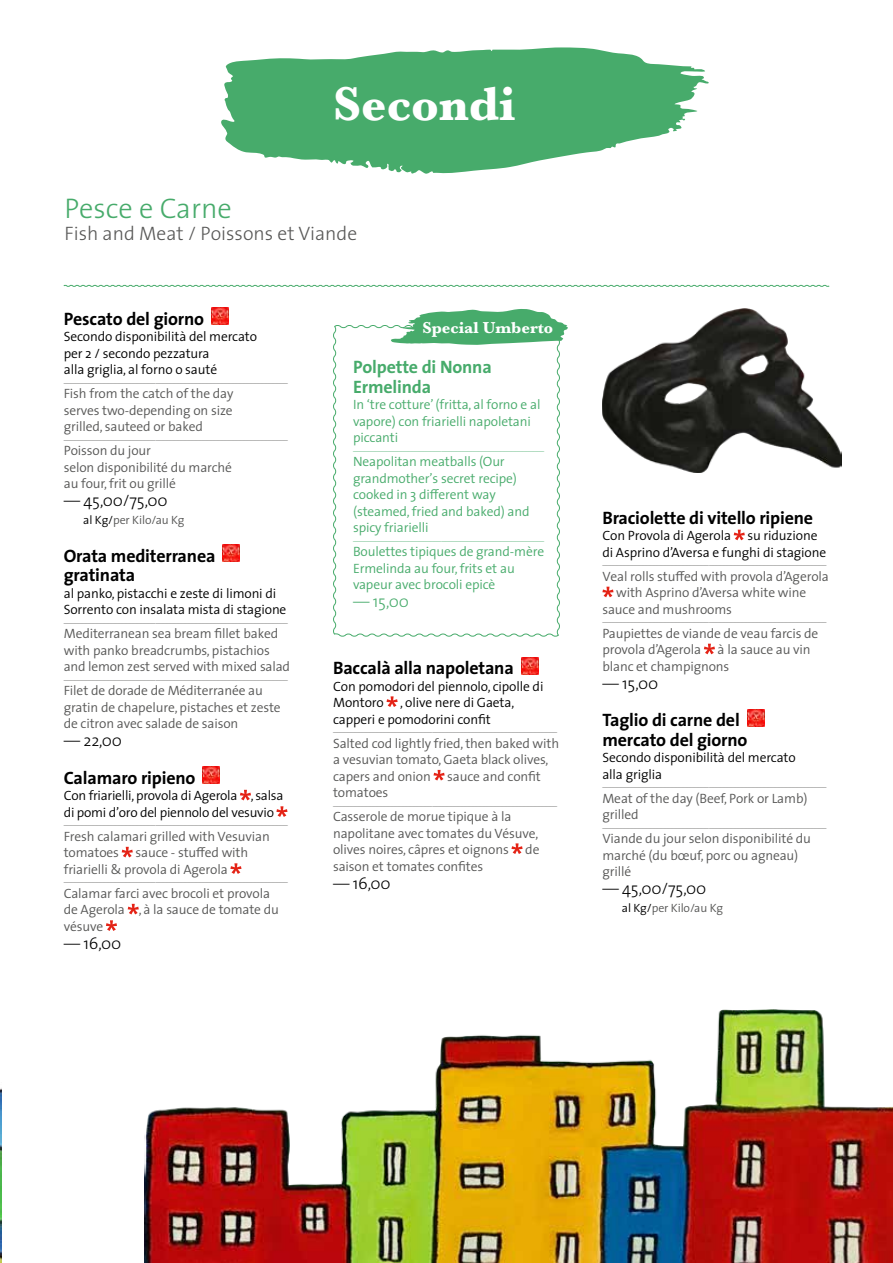
<style>
.page{position:relative;width:893px;height:1263px;background:#fff}
.page>*{position:absolute;margin:0;border:0;box-sizing:border-box;transform-origin:0 0}
.t1{font:700 49.5px "Baskerville";color:#fff}
.t2{font:300 28.5px "The Sans";color:#47ab6b}
.t3{font:300 19.5px "The Sans";color:#575756}
.t4{font:700 18px/19.5px "The Sans";letter-spacing:-.01em;color:#000}
.t5{font:700 18px/19.5px "The Sans";letter-spacing:-.01em;color:#47ab6b}
.t6{font:300 16.5px "The Sans";letter-spacing:-.01em;color:#000}
.t7{font:700 16.5px "Baskerville";color:#fff}
.t8{font:300 16.5px "The Sans";color:#47ab6b}
.t9{font:300 13.5px/16.5px "The Sans";letter-spacing:-.01em;color:#575756}
.t10{font:300 13.5px/16.5px "The Sans";letter-spacing:-.01em;color:#000}
.t11{font:300 13.5px/16.5px "The Sans";letter-spacing:-.01em;color:#47ab6b}
.t12{font:300 12px "The Sans";letter-spacing:-.01em;color:#575756}
.t13{font:300 7.5px "The Sans";color:#575756}
.t14{font:300 7.5px "The Sans";color:#47ab6b}
.s1{color:#000}
</style>
<div class="page">
<svg style="left:333px;top:325px;width:227px;height:312px"></svg>
<svg style="left:391px;top:309px;width:177px;height:36px"></svg>
<svg style="left:221px;top:47px;width:488px;height:127px;fill:#47ab6b"></svg>
<svg style="left:63px;top:285px;width:767px;height:2px;background:#9cd1af"></svg>
<img style="left:211px;top:308px;width:17px;height:17px">
<img style="left:223px;top:545px;width:17px;height:17px">
<img style="left:203px;top:767px;width:17px;height:17px">
<svg style="left:240px;top:790px;width:11px;height:10px"></svg>
<svg style="left:276px;top:806px;width:11px;height:11px"></svg>
<svg style="left:122px;top:847px;width:11px;height:10px"></svg>
<svg style="left:230px;top:863px;width:11px;height:11px"></svg>
<svg style="left:128px;top:904px;width:11px;height:10px"></svg>
<svg style="left:106px;top:920px;width:11px;height:11px"></svg>
<img style="left:521px;top:657px;width:17px;height:17px">
<svg style="left:386px;top:696px;width:12px;height:11px"></svg>
<svg style="left:433px;top:770px;width:12px;height:10px"></svg>
<svg style="left:511px;top:843px;width:12px;height:11px"></svg>
<svg style="left:734px;top:530px;width:11px;height:10px"></svg>
<svg style="left:602px;top:587px;width:11px;height:10px"></svg>
<svg style="left:704px;top:644px;width:11px;height:10px"></svg>
<img style="left:747px;top:709px;width:17px;height:17px">
<img style="left:0;top:1088px;width:1px;height:175px">
<img style="left:602px;top:309px;width:240px;height:163px">
<img style="left:145px;top:1009px;width:748px;height:254px">
<h1 class="t1" style="left:333px;top:75px;width:184px">Secondi</h1>
<h2 class="t2" style="left:65px;top:185px;width:169px">Pesce e Carne</h2>
<h3 class="t3" style="left:65px;top:218px;width:294px">Fish and Meat / Poissons et Viande</h3>
<h3 class="t4" style="left:64px;top:309px;width:142px">Pescato del giorno</h3>
<p class="t10" style="left:64px;top:328px;width:195px">Secondo disponibilità del mercato per 2 / secondo pezzatura<br>alla griglia, al forno o sauté</p>
<p class="t13" style="left:64px;top:373px;width:226px">_____________________________________________________________</p>
<p class="t9" style="left:64px;top:385px;width:171px;text-align:justify">Fish from the catch of the day serves two-depending on size grilled, sauteed or baked</p>
<p class="t13" style="left:64px;top:430px;width:226px">_____________________________________________________________</p>
<p class="t9" style="left:64px;top:442px;width:170px">Poisson du jour<br>selon disponibilité du marché au four, frit ou grillé</p>
<p class="t6" style="left:64px;top:487px;width:105px">— 45,00/75,00</p>
<p class="t12" style="left:83px;top:510px;width:103px"><span class="s1">al Kg/</span>per Kilo/au Kg</p>
<h3 class="t4" style="left:64px;top:546px;width:153px">Orata mediterranea gratinata</h3>
<p class="t10" style="left:64px;top:585px;width:224px">al panko, pistacchi e zeste di limoni di<br>Sorrento con insalata mista di stagione</p>
<p class="t13" style="left:64px;top:613px;width:226px">_____________________________________________________________</p>
<p class="t9" style="left:64px;top:625px;width:228px">Mediterranean sea bream fillet baked with panko breadcrumbs, pistachios and lemon zest served with mixed salad</p>
<p class="t13" style="left:64px;top:670px;width:226px">_____________________________________________________________</p>
<p class="t9" style="left:64px;top:682px;width:219px">Filet de dorade de Méditerranée au gratin de chapelure, pistaches et zeste de citron avec salade de saison</p>
<p class="t6" style="left:64px;top:727px;width:60px">— 22,00</p>
<h3 class="t4" style="left:64px;top:768px;width:133px">Calamaro ripieno</h3>
<p class="t10" style="left:64px;top:787px;width:221px">Con friarielli, provola di Agerola , salsa di pomi d’oro del piennolo del vesuvio</p>
<p class="t13" style="left:64px;top:816px;width:226px">_____________________________________________________________</p>
<p class="t9" style="left:64px;top:828px;width:208px">Fresh calamari grilled with Vesuvian tomatoes sauce - stuffed with friarielli &amp; provola di Agerola</p>
<p class="t13" style="left:64px;top:873px;width:226px">_____________________________________________________________</p>
<p class="t9" style="left:64px;top:885px;width:217px">Calamar farci avec brocoli et provola de Agerola , à la sauce de tomate du vésuve</p>
<p class="t6" style="left:64px;top:930px;width:59px">— 16,00</p>
<p class="t7" style="left:423px;top:318px;width:132px">Special Umberto</p>
<h3 class="t5" style="left:353px;top:357px;width:140px">Polpette di Nonna<br>Ermelinda</h3>
<p class="t11" style="left:353px;top:396px;width:189px">In ‘tre cotture’ (fritta, al forno e al vapore) con friarielli napoletani piccanti</p>
<p class="t14" style="left:353px;top:441px;width:193px">____________________________________________________</p>
<p class="t11" style="left:353px;top:453px;width:178px">Neapolitan meatballs (Our grandmother’s secret recipe) cooked in 3 different way (steamed, fried and baked) and spicy friarielli</p>
<p class="t14" style="left:353px;top:531px;width:193px">____________________________________________________</p>
<p class="t11" style="left:353px;top:543px;width:193px">Boulettes tipiques de grand-mère<br>Ermelinda au four, frits et au vapeur avec brocoli epicè</p>
<p class="t8" style="left:353px;top:588px;width:57px">— 15,00</p>
<h3 class="t4" style="left:333px;top:658px;width:182px">Baccalà alla napoletana</h3>
<p class="t10" style="left:333px;top:677px;width:212px">Con pomodori del piennolo, cipolle di<br>Montoro , olive nere di Gaeta, capperi e pomodorini confit</p>
<p class="t13" style="left:333px;top:722px;width:226px">_____________________________________________________________</p>
<p class="t9" style="left:333px;top:734px;width:228px">Salted cod lightly fried, then baked with a vesuvian tomato, Gaeta black olives, capers and onion sauce and confit tomatoes</p>
<p class="t13" style="left:333px;top:796px;width:226px">_____________________________________________________________</p>
<p class="t9" style="left:333px;top:808px;width:208px">Casserole de morue tipique à la napolitane avec tomates du Vésuve, olives noires, câpres et oignons de saison et tomates confites</p>
<p class="t6" style="left:333px;top:869px;width:59px">— 16,00</p>
<h3 class="t4" style="left:602px;top:507px;width:212px">Braciolette di vitello ripiene</h3>
<p class="t10" style="left:602px;top:527px;width:225px">Con Provola di Agerola su riduzione di Asprino d’Aversa e funghi di stagione</p>
<p class="t13" style="left:602px;top:555px;width:226px">_____________________________________________________________</p>
<p class="t9" style="left:602px;top:567px;width:228px">Veal rolls stuffed with provola d’Agerola</p>
<p class="t9" style="left:616px;top:584px;width:191px">with Asprino d’Aversa white wine</p>
<p class="t9" style="left:602px;top:600px;width:131px">sauce and mushrooms</p>
<p class="t13" style="left:602px;top:612px;width:226px">_____________________________________________________________</p>
<p class="t9" style="left:602px;top:624px;width:217px">Paupiettes de viande de veau farcis de provola d’Agerola à la sauce au vin blanc et champignons</p>
<p class="t6" style="left:602px;top:670px;width:57px">— 15,00</p>
<h3 class="t4" style="left:602px;top:710px;width:147px">Taglio di carne del mercato del giorno</h3>
<p class="t10" style="left:602px;top:749px;width:195px">Secondo disponibilità del mercato alla griglia</p>
<p class="t13" style="left:602px;top:777px;width:226px">_____________________________________________________________</p>
<p class="t9" style="left:602px;top:789px;width:207px">Meat of the day (Beef, Pork or Lamb) grilled</p>
<p class="t13" style="left:602px;top:818px;width:226px">_____________________________________________________________</p>
<p class="t9" style="left:602px;top:830px;width:210px">Viande du jour selon disponibilité du marché (du bœuf, porc ou agneau) grillé</p>
<p class="t6" style="left:602px;top:875px;width:105px">— 45,00/75,00</p>
<p class="t12" style="left:622px;top:898px;width:103px"><span class="s1">al Kg/</span>per Kilo/au Kg</p>
</div>
